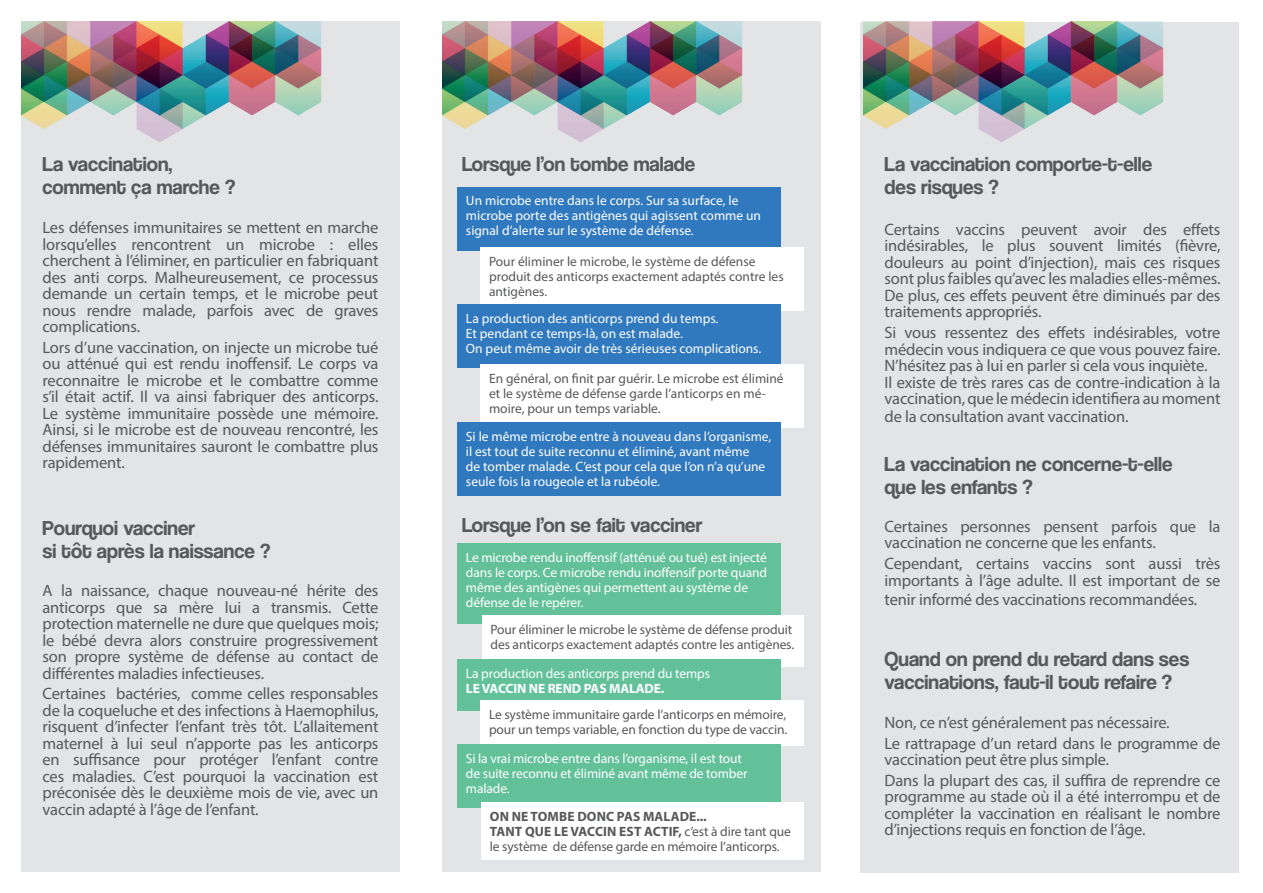
<style>
.page{position:relative;width:1263px;height:893px;background:#fff}
.page>*{position:absolute;margin:0;border:0;box-sizing:border-box;transform-origin:0 0}
.t1{font:21px/23.1px "Coolvetica Rg";color:#57585a}
.t2{font:16.5px/16.5px "Myriad Pro";letter-spacing:-.01em;color:#57585a;text-align:justify}
.t3{font:13.5px/15px "Myriad Pro";letter-spacing:-.005em;color:#fff}
.t4{font:13.5px/15px "Myriad Pro";letter-spacing:-.01em;color:#57585a}
.t5{font:700 13.5px "Myriad Pro";letter-spacing:-.01em;color:#fff}
.s1{font-weight:700}
</style>
<div class="page">
<div style="left:21px;top:21px;width:379px;height:851px;background:#e2e4e6"></div>
<img style="left:21px;top:21px;width:301px;height:121px">
<div style="left:442px;top:21px;width:378px;height:851px;background:#e2e4e6"></div>
<div style="left:860px;top:23px;width:378px;height:850px;background:#e2e4e6"></div>
<div style="left:457px;top:187px;width:324px;height:63px;background:#3179be"></div>
<div style="left:457px;top:543px;width:324px;height:81px;background:#63c199"></div>
<div style="left:480px;top:247px;width:324px;height:64px;background:#fff"></div>
<div style="left:482px;top:615px;width:322px;height:51px;background:#fff"></div>
<div style="left:457px;top:304px;width:324px;height:64px;background:#3179be"></div>
<div style="left:457px;top:659px;width:324px;height:51px;background:#63c199"></div>
<div style="left:480px;top:365px;width:324px;height:63px;background:#fff"></div>
<div style="left:480px;top:701px;width:324px;height:45px;background:#fff"></div>
<div style="left:457px;top:422px;width:324px;height:73px;background:#3179be"></div>
<img style="left:863px;top:21px;width:301px;height:121px">
<img style="left:442px;top:21px;width:301px;height:121px">
<div style="left:457px;top:744px;width:324px;height:64px;background:#63c199"></div>
<div style="left:481px;top:802px;width:323px;height:58px;background:#fff"></div>
<p class="t1" style="left:43px;top:153px;width:194px">La vaccination, comment ça marche ?</p>
<p class="t2" style="left:43px;top:219px;width:337px">Les défenses immunitaires se mettent en marche lorsqu’elles rencontrent un microbe : elles cherchent à l’éliminer, en particulier en fabriquant des anti corps. Malheureusement, ce processus demande un certain temps, et le microbe peut nous rendre malade, parfois avec de graves complications.</p>
<p class="t2" style="left:43px;top:339px;width:337px">Lors d’une vaccination, on injecte un microbe tué ou atténué qui est rendu inoffensif. Le corps va reconnaitre le microbe et le combattre comme s’il était actif. Il va ainsi fabriquer des anticorps.<br>Le système immunitaire possède une mémoire.<br>Ainsi, si le microbe est de nouveau rencontré, les défenses immunitaires sauront le combattre plus rapidement.</p>
<p class="t1" style="left:43px;top:516px;width:229px">Pourquoi vacciner<br>si tôt après la naissance ?</p>
<p class="t2" style="left:43px;top:582px;width:337px">A la naissance, chaque nouveau-né hérite des anticorps que sa mère lui a transmis. Cette protection maternelle ne dure que quelques mois; le bébé devra alors construire progressivement son propre système de défense au contact de différentes maladies infectieuses.</p>
<p class="t2" style="left:43px;top:685px;width:337px">Certaines bactéries, comme celles responsables de la coqueluche et des infections à Haemophilus, risquent d’infecter l’enfant très tôt. L’allaitement maternel à lui seul n’apporte pas les anticorps en suffisance pour protéger l’enfant contre ces maladies. C’est pourquoi la vaccination est préconisée dès le deuxième mois de vie, avec un vaccin adapté à l’âge de l’enfant.</p>
<p class="t1" style="left:462px;top:153px;width:235px">Lorsque l’on tombe malade</p>
<p class="t3" style="left:466px;top:193px;width:297px">Un microbe entre dans le corps. Sur sa surface, le microbe porte des antigènes qui agissent comme un signal d’alerte sur le système de défense.</p>
<p class="t4" style="left:489px;top:254px;width:296px">Pour éliminer le microbe, le système de défense produit des anticorps exactement adaptés contre les antigènes.</p>
<p class="t3" style="left:466px;top:310px;width:297px">La production des anticorps prend du temps.<br>Et pendant ce temps-là, on est malade.<br>On peut même avoir de très sérieuses complications.</p>
<p class="t4" style="left:489px;top:371px;width:296px">En général, on finit par guérir. Le microbe est éliminé et le système de défense garde l’anticorps en mé&shy;moire, pour un temps variable.</p>
<p class="t3" style="left:466px;top:429px;width:307px">Si le même microbe entre à nouveau dans l’organisme, il est tout de suite reconnu et éliminé, avant même<br>de tomber malade. C’est pour cela que l’on n’a qu’une seule fois la rougeole et la rubéole.</p>
<p class="t1" style="left:462px;top:514px;width:242px">Lorsque l’on se fait vacciner</p>
<p class="t3" style="left:466px;top:550px;width:303px">Le microbe rendu inoffensif (atténué ou tué) est injecté dans le corps. Ce microbe rendu inoffensif porte quand même des antigènes qui permettent au système de défense de le repérer.</p>
<p class="t4" style="left:491px;top:622px;width:305px">Pour éliminer le microbe le système de défense produit des anticorps exactement adaptés contre les antigènes.</p>
<p class="t3" style="left:466px;top:665px;width:246px">La production des anticorps prend du temps</p>
<p class="t5" style="left:466px;top:679px;width:200px">LE VACCIN NE REND PAS MALADE.</p>
<p class="t4" style="left:489px;top:707px;width:300px">Le système immunitaire garde l’anticorps en mémoire, pour un temps variable, en fonction du type de vaccin.</p>
<p class="t3" style="left:466px;top:750px;width:283px">Si la vrai microbe entre dans l’organisme, il est tout de suite reconnu et éliminé avant même de tomber malade.</p>
<p class="t4" style="left:490px;top:809px;width:303px"><span class="s1">ON NE TOMBE DONC PAS MALADE...<br>TANT QUE LE VACCIN EST ACTIF,</span> c’est à dire tant que le système de défense garde en mémoire l’anticorps.</p>
<p class="t1" style="left:884px;top:153px;width:269px">La vaccination comporte-t-elle des risques ?</p>
<p class="t2" style="left:884px;top:221px;width:337px">Certains vaccins peuvent avoir des effets indésirables, le plus souvent limités (fièvre, douleurs au point d’injection), mais ces risques sont plus faibles qu’avec les maladies elles-mêmes.<br>De plus, ces effets peuvent être diminués par des traitements appropriés.</p>
<p class="t2" style="left:884px;top:324px;width:337px;text-align:left">Si vous ressentez des effets indésirables, votre médecin vous indiquera ce que vous pouvez faire.<br>N’hésitez pas à lui en parler si cela vous inquiète.<br>Il existe de très rares cas de contre-indication à la vaccination, que le médecin identifiera au moment</p>
<p class="t2" style="left:884px;top:408px;width:245px">de la consultation avant vaccination.</p>
<p class="t1" style="left:884px;top:453px;width:290px">La vaccination ne concerne-t-elle que les enfants ?</p>
<p class="t2" style="left:884px;top:518px;width:337px">Certaines personnes pensent parfois que la vaccination ne concerne que les enfants.</p>
<p class="t2" style="left:884px;top:555px;width:337px">Cependant, certains vaccins sont aussi très importants à l’âge adulte. Il est important de se</p>
<p class="t2" style="left:884px;top:591px;width:314px">tenir informé des vaccinations recommandées.</p>
<p class="t1" style="left:884px;top:647px;width:306px">Quand on prend du retard dans ses vaccinations, faut-il tout refaire ?</p>
<p class="t2" style="left:884px;top:712px;width:337px;line-height:20.7px">Non, ce n’est généralement pas nécessaire.<br>Le rattrapage d’un retard dans le programme de</p>
<p class="t2" style="left:884px;top:749px;width:337px;line-height:20.7px">vaccination peut être plus simple.<br>Dans la plupart des cas, il suffira de reprendre ce</p>
<p class="t2" style="left:884px;top:788px;width:337px">programme au stade où il a été interrompu et de compléter la vaccination en réalisant le nombre d’injections requis en fonction de l’âge.</p>
</div>
